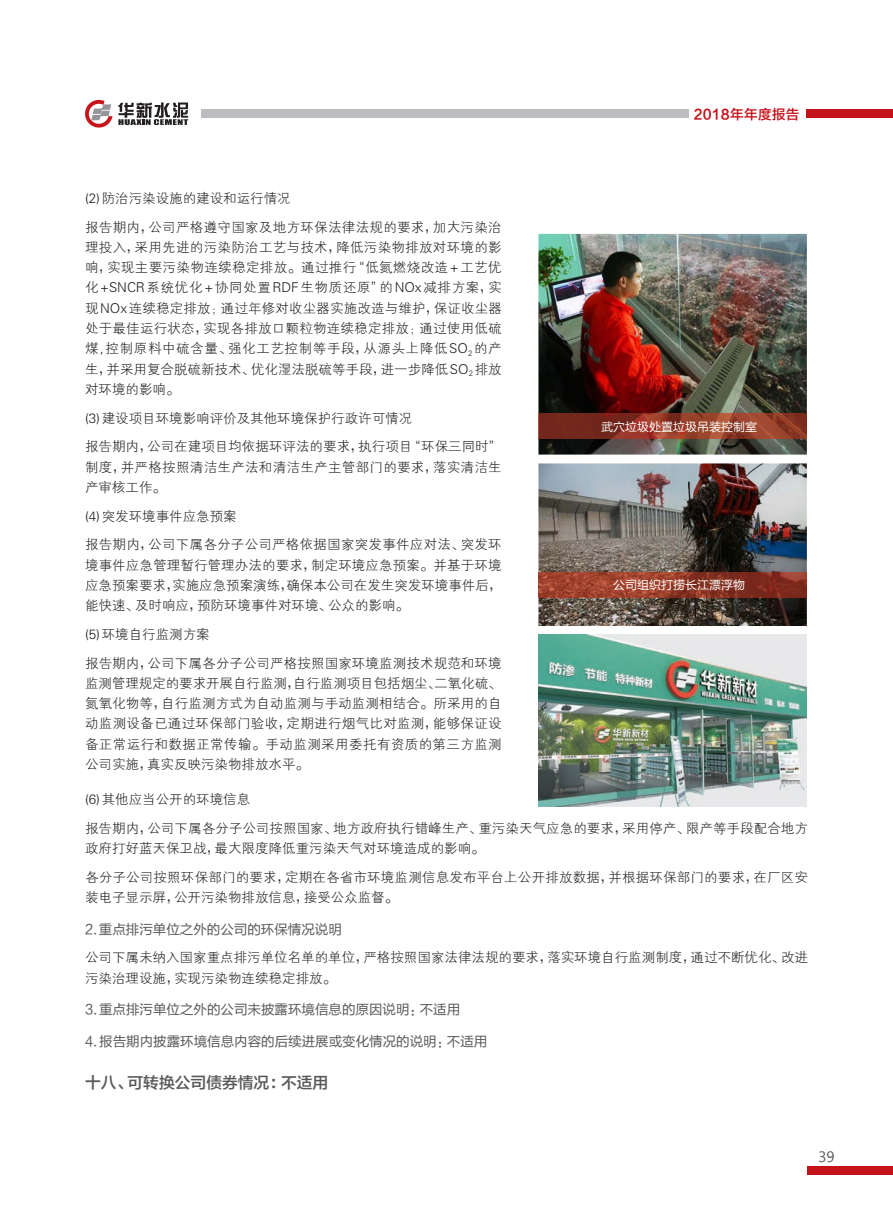
<style>
.page{position:relative;width:893px;height:1212px;background:#fff}
.page>*{position:absolute;margin:0;border:0;box-sizing:border-box;transform-origin:0 0}
.t1{font:15.75px "FZLTZHK GBK1 0";color:#57585a}
.t2{font:15px "Gadugi";color:#57585a}
.t3{font:13.5px/20.2px "FZXH1 JW GB1 0";color:#231f20}
.t4{font:13.5px/28.8px "FZXH1 JW GB1 0";letter-spacing:.025em;color:#231f20}
.t5{font:13.5px "FZLTHJW GB1 0";color:#57585a}
.t6{font:13.5px/28.8px "FZXH1 JW GB1 0";letter-spacing:.02em;color:#231f20}
.t7{font:13.5px "FZLTZHK GBK1 0";letter-spacing:.03em;color:#c4121a}
.t8{font:12px "FZLTHJW GB1 0";color:#fff}
</style>
<div class="page">
<svg style="left:85px;top:100px;width:27px;height:28px"></svg>
<svg style="left:118px;top:103px;width:70px;height:22px"></svg>
<div style="left:201px;top:109px;width:487px;height:9px;background:#bcbdc0"></div>
<div style="left:807px;top:109px;width:86px;height:9px;background:#c4121a"></div>
<div style="left:808px;top:1166px;width:85px;height:9px;background:#c4121a"></div>
<img style="left:538px;top:234px;width:269px;height:221px">
<img style="left:538px;top:463px;width:269px;height:163px">
<img style="left:538px;top:413px;width:269px;height:25px">
<img style="left:538px;top:572px;width:269px;height:26px">
<img style="left:538px;top:635px;width:269px;height:171px">
<p class="t7" style="left:694px;top:107px;width:107px">2018年年度报告</p>
<p class="t4" style="left:85px;top:184px;width:418px">(2)防治污染设施的建设和运行情况<br>报告期内，公司严格遵守国家及地方环保法律法规的要求，加大污染治</p>
<p class="t3" style="left:85px;top:238px;width:418px;text-align:justify">理投入，采用先进的污染防治工艺与技术，降低污染物排放对环境的影响，实现主要污染物连续稳定排放。通过推行“低氮燃烧改造+工艺优化+SNCR系统优化+协同处置RDF生物质还原”的NOx减排方案，实现NOx连续稳定排放；通过年修对收尘器实施改造与维护，保证收尘器处于最佳运行状态，实现各排放口颗粒物连续稳定排放；通过使用低硫煤,控制原料中硫含量、强化工艺控制等手段，从源头上降低SO<sub>2</sub> 的产生，并采用复合脱硫新技术、优化湿法脱硫等手段，进一步降低SO<sub>2</sub> 排放对环境的影响。</p>
<p class="t3" style="left:85px;top:404px;width:418px;line-height:28.8px">(3)建设项目环境影响评价及其他环境保护行政许可情况<br>报告期内，公司在建项目均依据环评法的要求，执行项目“环保三同时”</p>
<p class="t4" style="left:85px;top:457px;width:418px;line-height:20.2px">制度，并严格按照清洁生产法和清洁生产主管部门的要求，落实清洁生产审核工作。</p>
<p class="t6" style="left:85px;top:502px;width:418px">(4)突发环境事件应急预案<br>报告期内，公司下属各分子公司严格依据国家突发事件应对法、突发环</p>
<p class="t3" style="left:85px;top:555px;width:418px;text-align:justify">境事件应急管理暂行管理办法的要求，制定环境应急预案。并基于环境应急预案要求，实施应急预案演练，确保本公司在发生突发环境事件后，能快速、及时响应，预防环境事件对环境、公众的影响。</p>
<p class="t3" style="left:85px;top:620px;width:418px;line-height:28.8px">(5)环境自行监测方案<br>报告期内，公司下属各分子公司严格按照国家环境监测技术规范和环境</p>
<p class="t3" style="left:85px;top:673px;width:418px;text-align:justify">监测管理规定的要求开展自行监测，自行监测项目包括烟尘、二氧化硫、氮氧化物等，自行监测方式为自动监测与手动监测相结合。所采用的自动监测设备已通过环保部门验收，定期进行烟气比对监测，能够保证设备正常运行和数据正常传输。手动监测采用委托有资质的第三方监测公司实施，真实反映污染物排放水平。</p>
<p class="t8" style="left:601px;top:420px;width:157px">武穴垃圾处置垃圾吊装控制室</p>
<p class="t8" style="left:613px;top:578px;width:133px">公司组织打捞长江漂浮物</p>
<p class="t3" style="left:85px;top:785px;width:724px;line-height:28.8px">(6)其他应当公开的环境信息<br>报告期内，公司下属各分子公司按照国家、地方政府执行错峰生产、重污染天气应急的要求，采用停产、限产等手段配合地方</p>
<p class="t3" style="left:85px;top:834px;width:725px;line-height:28.8px">政府打好蓝天保卫战，最大限度降低重污染天气对环境造成的影响。<br>各分子公司按照环保部门的要求，定期在各省市环境监测信息发布平台上公开排放数据，并根据环保部门的要求，在厂区安</p>
<p class="t3" style="left:85px;top:888px;width:315px">装电子显示屏，公开污染物排放信息，接受公众监督。</p>
<p class="t5" style="left:85px;top:921px;width:258px">2.重点排污单位之外的公司的环保情况说明</p>
<p class="t3" style="left:85px;top:948px;width:724px">公司下属未纳入国家重点排污单位名单的单位，严格按照国家法律法规的要求，落实环境自行监测制度，通过不断优化、改进污染治理设施，实现污染物连续稳定排放。</p>
<p class="t5" style="left:85px;top:1002px;width:377px">3.重点排污单位之外的公司未披露环境信息的原因说明：不适用</p>
<p class="t5" style="left:85px;top:1034px;width:404px">4.报告期内披露环境信息内容的后续进展或变化情况的说明：不适用</p>
<p class="t1" style="left:85px;top:1074px;width:245px">十八、可转换公司债券情况：不适用</p>
<p class="t2" style="left:818px;top:1147px;width:18px">39</p>
</div>
